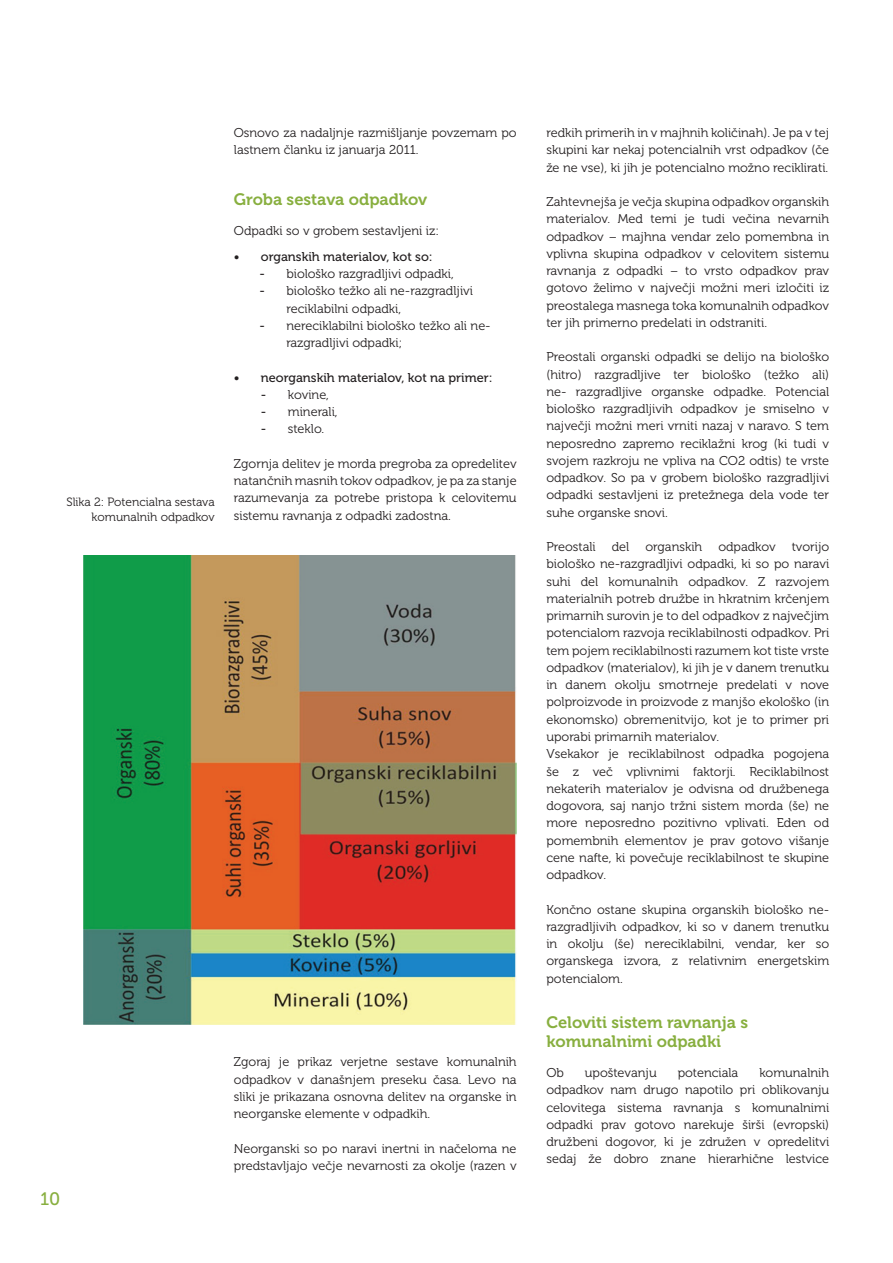
<style>
.page{position:relative;width:893px;height:1263px;background:#fff}
.page>*{position:absolute;margin:0;border:0;box-sizing:border-box;transform-origin:0 0}
.t1{font:18px "Museo Slab 500";color:#88af3f}
.t2{font:16.5px/19.5px "Museo 700";color:#88af3f}
.t3{font:12.75px/17.2px "Museo 300";color:#231f20;text-align:justify}
.t4{font:12.75px "Museo 500";color:#231f20}
.t5{font:12px/15px "Museo 300";color:#231f20;text-align:right}
.s1{font-family:"Museo 500"}
</style>
<div class="page">
<img style="left:84px;top:555px;width:433px;height:469px">
<p class="t5" style="left:66px;top:494px;width:150px">Slika 2: Potencialna sestava komunalnih odpadkov</p>
<p class="t3" style="left:234px;top:124px;width:284px">Osnovo za nadaljnje razmišljanje povzemam po lastnem članku iz januarja 2011.</p>
<p class="t2" style="left:234px;top:190px;width:195px">Groba sestava odpadkov</p>
<p class="t3" style="left:234px;top:222px;width:207px">Odpadki so v grobem sestavljeni iz:</p>
<p class="t4" style="left:234px;top:249px;width:200px">• organskih materialov, kot so:</p>
<p class="t3" style="left:259px;top:265px;width:196px"><span class="s1">-</span> biološko razgradljivi odpadki,</p>
<p class="t3" style="left:286px;top:283px;width:188px;text-indent:-27px"><span class="s1">-</span> biološko težko ali ne-razgradljivi reciklabilni odpadki,</p>
<p class="t3" style="left:286px;top:317px;width:206px;text-indent:-27px"><span class="s1">-</span> nereciklabilni biološko težko ali ne&shy;razgradljivi odpadki;</p>
<p class="t4" style="left:234px;top:370px;width:260px">• neorganskih materialov, kot na primer:</p>
<p class="t3" style="left:261px;top:386px;width:70px"><span class="s1">-</span> kovine,</p>
<p class="t3" style="left:261px;top:403px;width:78px"><span class="s1">-</span> minerali,</p>
<p class="t3" style="left:261px;top:421px;width:65px"><span class="s1">-</span> steklo.</p>
<p class="t3" style="left:234px;top:455px;width:284px">Zgornja delitev je morda pregroba za opredelitev natančnih masnih tokov odpadkov, je pa za stanje razumevanja za potrebe pristopa k celovitemu sistemu ravnanja z odpadki zadostna.</p>
<h1 class="t1" style="left:40px;top:1189px;width:21px">10</h1>
<p class="t3" style="left:234px;top:1053px;width:284px">Zgoraj je prikaz verjetne sestave komunalnih odpadkov v današnjem preseku časa. Levo na sliki je prikazana osnovna delitev na organske in neorganske elemente v odpadkih.</p>
<p class="t3" style="left:234px;top:1140px;width:284px">Neorganski so po naravi inertni in načeloma ne predstavljajo večje nevarnosti za okolje (razen v</p>
<p class="t3" style="left:546px;top:124px;width:284px">redkih primerih in v majhnih količinah). Je pa v tej skupini kar nekaj potencialnih vrst odpadkov (če že ne vse), ki jih je potencialno možno reciklirati.</p>
<p class="t3" style="left:546px;top:193px;width:284px">Zahtevnejša je večja skupina odpadkov organskih materialov. Med temi je tudi večina nevarnih odpadkov – majhna vendar zelo pomembna in vplivna skupina odpadkov v celovitem sistemu ravnanja z odpadki – to vrsto odpadkov prav gotovo želimo v največji možni meri izločiti iz preostalega masnega toka komunalnih odpadkov ter jih primerno predelati in odstraniti.</p>
<p class="t3" style="left:546px;top:349px;width:284px">Preostali organski odpadki se delijo na biološko (hitro) razgradljive ter biološko (težko ali) ne- razgradljive organske odpadke. Potencial biološko razgradljivih odpadkov je smiselno v največji možni meri vrniti nazaj v naravo. S tem neposredno zapremo reciklažni krog (ki tudi v svojem razkroju ne vpliva na CO2 odtis) te vrste odpadkov. So pa v grobem biološko razgradljivi odpadki sestavljeni iz pretežnega dela vode ter suhe organske snovi.</p>
<p class="t3" style="left:546px;top:538px;width:51px">Preostali</p>
<p class="t3" style="left:612px;top:538px;width:19px">del</p>
<p class="t3" style="left:645px;top:538px;width:58px">organskih</p>
<p class="t3" style="left:718px;top:538px;width:59px">odpadkov</p>
<p class="t3" style="left:546px;top:538px;width:284px;text-align:left;text-indent:245px">tvorijo biološko ne-razgradljivi odpadki, ki so po naravi suhi del komunalnih odpadkov. Z razvojem materialnih potreb družbe in hkratnim krčenjem primarnih surovin je to del odpadkov z največjim potencialom razvoja reciklabilnosti odpadkov. Pri tem pojem reciklabilnosti razumem kot tiste vrste odpadkov (materialov), ki jih je v danem trenutku in danem okolju smotrneje predelati v nove polproizvode in proizvode z manjšo ekološko (in ekonomsko) obremenitvijo, kot je to primer pri uporabi primarnih materialov.<br>Vsekakor je reciklabilnost odpadka pogojena še z več vplivnimi faktorji. Reciklabilnost nekaterih materialov je odvisna od družbenega dogovora, saj nanjo tržni sistem morda (še) ne more neposredno pozitivno vplivati. Eden od pomembnih elementov je prav gotovo višanje cene nafte, ki povečuje reciklabilnost te skupine odpadkov.</p>
<p class="t3" style="left:546px;top:901px;width:284px">Končno ostane skupina organskih biološko ne&shy;razgradljivih odpadkov, ki so v danem trenutku in okolju (še) nereciklabilni, vendar, ker so organskega izvora, z relativnim energetskim potencialom.</p>
<p class="t2" style="left:546px;top:1012px;width:203px">Celoviti sistem ravnanja s komunalnimi odpadki</p>
<p class="t3" style="left:546px;top:1064px;width:19px">Ob</p>
<p class="t3" style="left:585px;top:1064px;width:73px">upoštevanju</p>
<p class="t3" style="left:678px;top:1064px;width:62px">potenciala</p>
<p class="t3" style="left:546px;top:1064px;width:284px;text-indent:213px">komunalnih odpadkov nam drugo napotilo pri oblikovanju celovitega sistema ravnanja s komunalnimi odpadki prav gotovo narekuje širši (evropski) družbeni dogovor, ki je združen v opredelitvi sedaj že dobro znane hierarhične lestvice</p>
</div>
